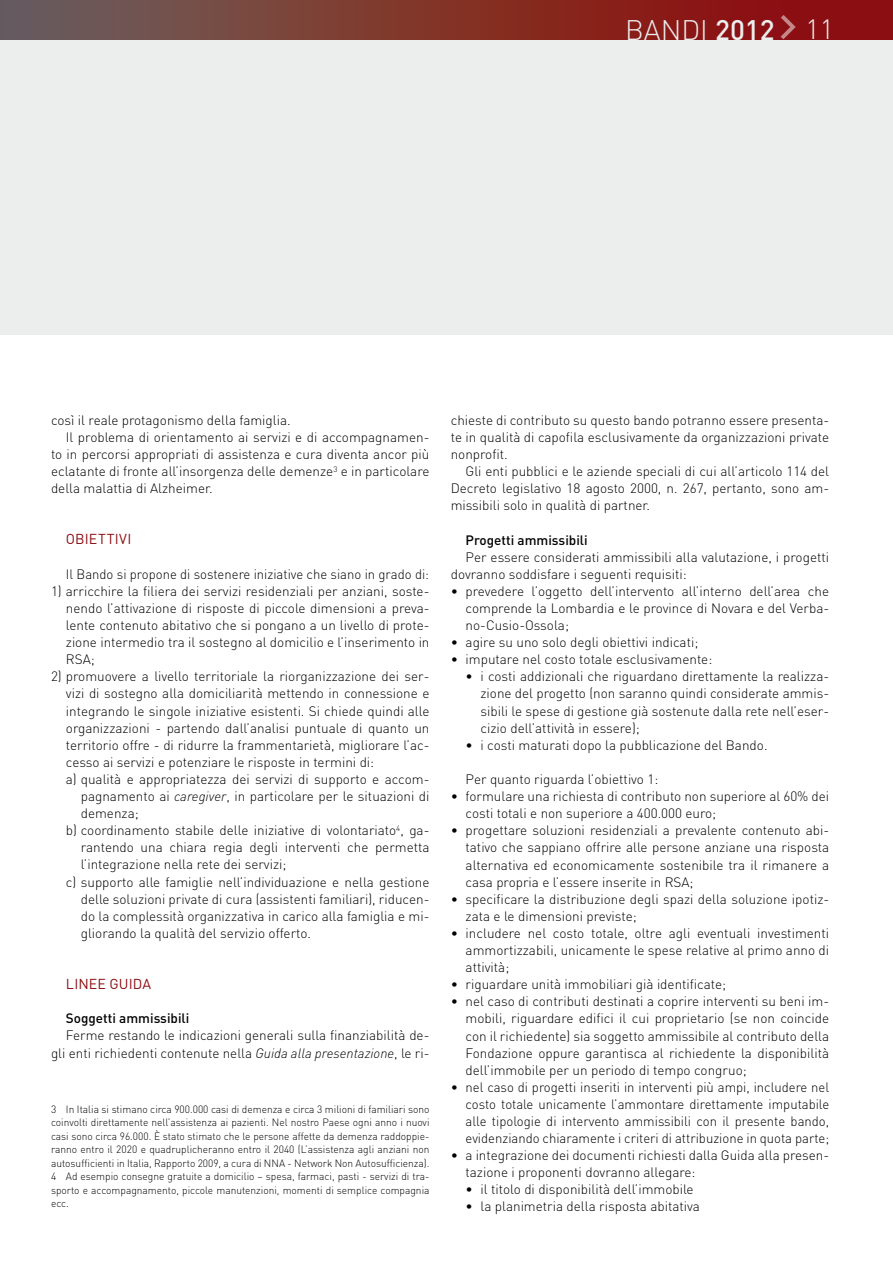
<style>
.page{position:relative;width:893px;height:1263px;background:#fff}
.page>*{position:absolute;margin:0;border:0;box-sizing:border-box;transform-origin:0 0}
.t1{font:300 27.9px "DIN";color:#eceded}
.t2{font:14.25px "DIN";letter-spacing:.01em;color:#8b0e13}
.t3{font:300 13.5px/17.1px "DIN";color:#000;text-align:justify}
.t4{font:500 13.5px "DIN";color:#000}
.t5{font:300 10.5px/13.5px "DIN";color:#000;text-align:justify}
.s1{font-weight:500}
.s2{font-size:27.45px}
.s3{font-style:italic}
</style>
<div class="page">
<div style="left:0;top:0;width:893px;height:335px;background:#eceded"></div>
<div style="left:0;top:0;width:893px;height:39px;background:linear-gradient(to right,#6c6058,#920603)"></div>
<svg style="left:781px;top:15px;width:15px;height:24px"></svg>
<h1 class="t1" style="left:625px;top:13px;width:210px">BANDI <span class="s1">2012</span> <span class="s2">11</span></h1>
<p class="t3" style="left:51px;top:411px;width:241px">così il reale protagonismo della famiglia.</p>
<p class="t3" style="left:66px;top:428px;width:365px">Il problema di orientamento ai servizi e di accompagnamen-</p>
<p class="t3" style="left:51px;top:445px;width:380px">to in percorsi appropriati di assistenza e cura diventa ancor più</p>
<p class="t3" style="left:51px;top:463px;width:380px">eclatante di fronte all’insorgenza delle demenze<sup>3</sup> e in particolare</p>
<p class="t3" style="left:51px;top:480px;width:163px">della malattia di Alzheimer.</p>
<p class="t2" style="left:66px;top:530px;width:67px">OBIETTIVI</p>
<p class="t3" style="left:66px;top:565px;width:365px">Il Bando si propone di sostenere iniziative che siano in grado di:</p>
<p class="t3" style="left:66px;top:582px;width:365px;text-indent:-15px">1) arricchire la filiera dei servizi residenziali per anziani, soste&shy;nendo l’attivazione di risposte di piccole dimensioni a preva&shy;lente contenuto abitativo che si pongano a un livello di prote&shy;zione intermedio tra il sostegno al domicilio e l’inserimento in RSA;</p>
<p class="t3" style="left:51px;top:668px;width:380px">2) promuovere a livello territoriale la riorganizzazione dei ser-</p>
<p class="t3" style="left:66px;top:685px;width:365px">vizi di sostegno alla domiciliarità mettendo in connessione e</p>
<p class="t3" style="left:66px;top:702px;width:365px">integrando le singole iniziative esistenti. Si chiede quindi alle</p>
<p class="t3" style="left:66px;top:719px;width:365px">organizzazioni - partendo dall’analisi puntuale di quanto un</p>
<p class="t3" style="left:66px;top:736px;width:365px">territorio offre - di ridurre la frammentarietà, migliorare l’ac-</p>
<p class="t3" style="left:66px;top:753px;width:310px">cesso ai servizi e potenziare le risposte in termini di:</p>
<p class="t3" style="left:66px;top:770px;width:365px">a) qualità e appropriatezza dei servizi di supporto e accom-</p>
<p class="t3" style="left:81px;top:787px;width:350px">pagnamento ai <span class="s3">caregiver</span>, in particolare per le situazioni di</p>
<p class="t3" style="left:81px;top:805px;width:59px">demenza;</p>
<p class="t3" style="left:66px;top:822px;width:365px">b) coordinamento stabile delle iniziative di volontariato<sup>4</sup>, ga-</p>
<p class="t3" style="left:81px;top:839px;width:350px">rantendo una chiara regia degli interventi che permetta</p>
<p class="t3" style="left:81px;top:856px;width:207px">l’integrazione nella rete dei servizi;</p>
<p class="t3" style="left:66px;top:873px;width:365px">c) supporto alle famiglie nell’individuazione e nella gestione</p>
<p class="t3" style="left:81px;top:890px;width:350px">delle soluzioni private di cura (assistenti familiari), riducen-</p>
<p class="t3" style="left:81px;top:907px;width:350px">do la complessità organizzativa in carico alla famiglia e mi-</p>
<p class="t3" style="left:81px;top:924px;width:232px">gliorando la qualità del servizio offerto.</p>
<p class="t2" style="left:66px;top:975px;width:87px">LINEE GUIDA</p>
<p class="t4" style="left:66px;top:1010px;width:125px">Soggetti ammissibili</p>
<p class="t3" style="left:51px;top:1027px;width:380px;text-align:right">Ferme restando le indicazioni generali sulla finanziabilità de&shy;gli enti richiedenti contenute nella <span class="s3">Guida alla presentazione</span>, le ri-</p>
<p class="t5" style="left:51px;top:1102px;width:380px">3 In Italia si stimano circa 900.000 casi di demenza e circa 3 milioni di familiari sono coinvolti direttamente nell’assistenza ai pazienti. Nel nostro Paese ogni anno i nuovi casi sono circa 96.000. È stato stimato che le persone affette da demenza raddoppie&shy;ranno entro il 2020 e quadruplicheranno entro il 2040 (L’assistenza agli anziani non autosufficienti in Italia, Rapporto 2009, a cura di NNA - Network Non Autosufficienza).<br>4 Ad esempio consegne gratuite a domicilio – spesa, farmaci, pasti - servizi di tra&shy;sporto e accompagnamento, piccole manutenzioni, momenti di semplice compagnia ecc.</p>
<p class="t3" style="left:451px;top:411px;width:380px">chieste di contributo su questo bando potranno essere presenta&shy;te in qualità di capofila esclusivamente da organizzazioni private nonprofit.</p>
<p class="t3" style="left:451px;top:463px;width:380px;text-indent:15px">Gli enti pubblici e le aziende speciali di cui all’articolo 114 del Decreto legislativo 18 agosto 2000, n. 267, pertanto, sono am&shy;missibili solo in qualità di partner.</p>
<p class="t4" style="left:466px;top:531px;width:124px">Progetti ammissibili</p>
<p class="t3" style="left:451px;top:548px;width:380px;text-indent:15px">Per essere considerati ammissibili alla valutazione, i progetti dovranno soddisfare i seguenti requisiti:</p>
<p class="t3" style="left:466px;top:582px;width:365px;text-indent:-15px">• prevedere l’oggetto dell’intervento all’interno dell’area che comprende la Lombardia e le province di Novara e del Verba&shy;no-Cusio-Ossola;</p>
<p class="t3" style="left:451px;top:634px;width:249px">• agire su uno solo degli obiettivi indicati;</p>
<p class="t3" style="left:451px;top:651px;width:263px">• imputare nel costo totale esclusivamente:</p>
<p class="t3" style="left:480px;top:668px;width:350px;text-indent:-15px">• i costi addizionali che riguardano direttamente la realizza&shy;zione del progetto (non saranno quindi considerate ammis&shy;sibili le spese di gestione già sostenute dalla rete nell’eser&shy;cizio dell’attività in essere);</p>
<p class="t3" style="left:466px;top:736px;width:303px">• i costi maturati dopo la pubblicazione del Bando.</p>
<p class="t3" style="left:466px;top:770px;width:194px">Per quanto riguarda l’obiettivo 1:</p>
<p class="t3" style="left:466px;top:787px;width:365px;text-indent:-15px">• formulare una richiesta di contributo non superiore al 60% dei costi totali e non superiore a 400.000 euro;</p>
<p class="t3" style="left:466px;top:822px;width:365px;text-indent:-15px">• progettare soluzioni residenziali a prevalente contenuto abi&shy;tativo che sappiano offrire alle persone anziane una risposta alternativa ed economicamente sostenibile tra il rimanere a casa propria e l’essere inserite in RSA;</p>
<p class="t3" style="left:466px;top:890px;width:365px;text-indent:-15px">• specificare la distribuzione degli spazi della soluzione ipotiz&shy;zata e le dimensioni previste;</p>
<p class="t3" style="left:466px;top:924px;width:365px;text-indent:-15px">• includere nel costo totale, oltre agli eventuali investimenti ammortizzabili, unicamente le spese relative al primo anno di attività;</p>
<p class="t3" style="left:451px;top:976px;width:277px">• riguardare unità immobiliari già identificate;</p>
<p class="t3" style="left:466px;top:993px;width:365px;text-indent:-15px">• nel caso di contributi destinati a coprire interventi su beni im&shy;mobili, riguardare edifici il cui proprietario (se non coincide con il richiedente) sia soggetto ammissibile al contributo della Fondazione oppure garantisca al richiedente la disponibilità dell’immobile per un periodo di tempo congruo;</p>
<p class="t3" style="left:466px;top:1078px;width:365px;text-indent:-15px">• nel caso di progetti inseriti in interventi più ampi, includere nel costo totale unicamente l’ammontare direttamente imputabile alle tipologie di intervento ammissibili con il presente bando, evidenziando chiaramente i criteri di attribuzione in quota parte;</p>
<p class="t3" style="left:466px;top:1146px;width:365px;text-indent:-15px">• a integrazione dei documenti richiesti dalla Guida alla presen&shy;tazione i proponenti dovranno allegare:</p>
<p class="t3" style="left:466px;top:1181px;width:230px">• il titolo di disponibilità dell’immobile</p>
<p class="t3" style="left:466px;top:1198px;width:236px">• la planimetria della risposta abitativa</p>
</div>
